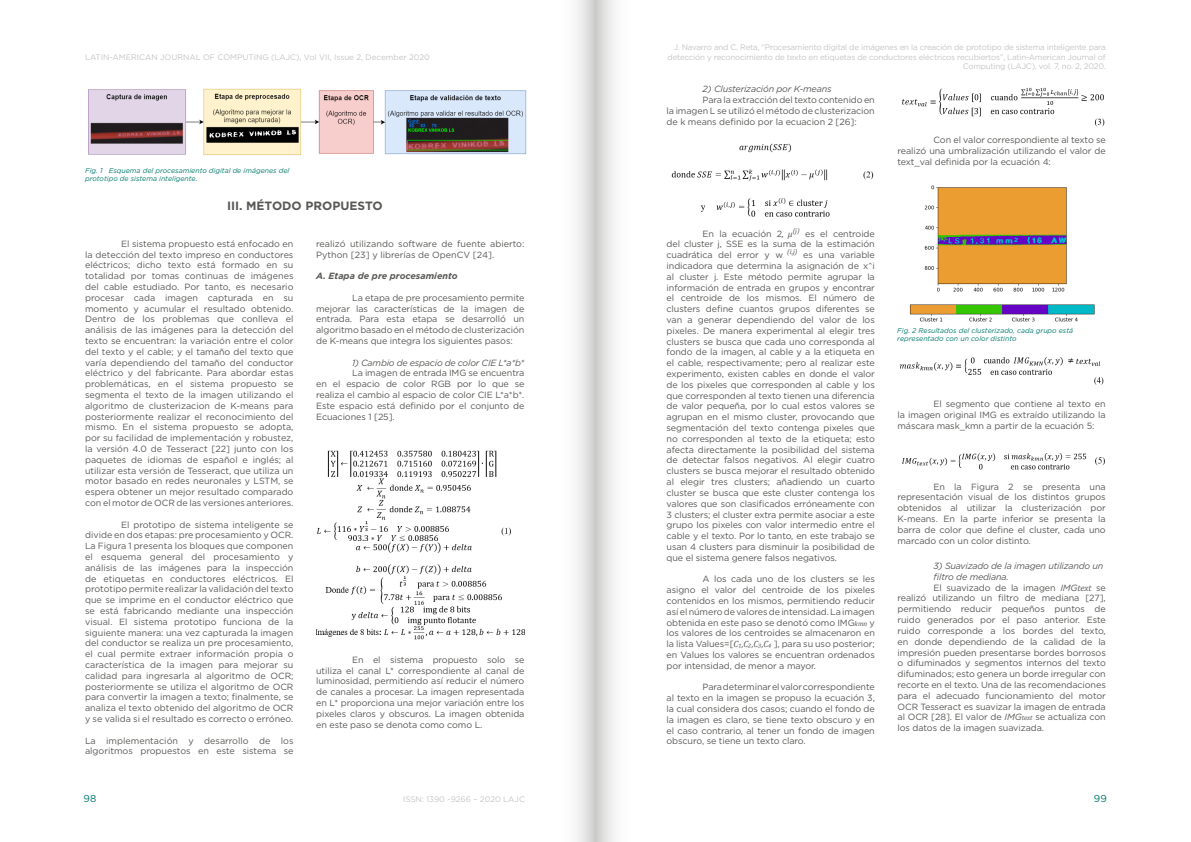
<style>
.page{position:relative;width:1191px;height:842px;background:#fff}
.page>*{position:absolute;margin:0;border:0;box-sizing:border-box;transform-origin:0 0}
.t1{font:700 12px "Gotham";color:#585856}
.t2{font:10px "Gotham";color:#00796d}
.t3{font:9px/10.8px "Gotham";letter-spacing:-.01em;color:#585856;text-align:justify}
.t4{font:italic 9px "Gotham";letter-spacing:-.02em;color:#585856}
.t5{font:italic 700 9px "Gotham";color:#585856}
.t6{font:8px/9.6px "Gotham";letter-spacing:-.025em;color:#c5c5c5;text-align:right}
.t7{font:8px "Gotham";color:#c5c5c5}
.t8{font:italic 7px/8.4px "Gotham";color:#00796d}
.s1{font-family:"Cambria";font-style:italic}
.s2{font-family:"Cambria";font-style:italic;font-size:7px}
.s3{font-style:italic}
</style>
<div class="page">
<img style="left:88px;top:88px;width:439px;height:68px">
<img style="left:316px;top:450px;width:208px;height:189px">
<img style="left:671px;top:144px;width:203px;height:73px">
<img style="left:902px;top:87px;width:203px;height:40px">
<img style="left:909px;top:185px;width:186px;height:137px">
<img style="left:899px;top:357px;width:205px;height:28px">
<img style="left:902px;top:453px;width:203px;height:17px">
<p class="t7" style="left:85px;top:52px;width:346px">LATIN-AMERICAN JOURNAL OF COMPUTING (LAJC), Vol VII, Issue 2, December 2020</p>
<p class="t8" style="left:85px;top:166px;width:206px">Fig. 1 Esquema del procesamiento digital de imágenes del prototipo de sistema inteligente.</p>
<h1 class="t1" style="left:227px;top:198px;width:157px">III. MÉTODO PROPUESTO</h1>
<p class="t3" style="left:316px;top:238px;width:210px">realizó utilizando software de fuente abierto:<br>Python [23] y librerías de OpenCV [24].</p>
<p class="t5" style="left:316px;top:270px;width:143px">A. Etapa de pre procesamiento</p>
<p class="t3" style="left:316px;top:292px;width:210px;text-indent:36px">La etapa de pre procesamiento permite mejorar las características de la imagen de entrada. Para esta etapa se desarrolló un algoritmo basado en el método de clusterización de K-means que integra los siguientes pasos:</p>
<p class="t4" style="left:352px;top:357px;width:174px">1) Cambio de espacio de color CIE L*a*b*</p>
<p class="t3" style="left:316px;top:368px;width:210px;text-indent:36px">La imagen de entrada IMG se encuentra en el espacio de color RGB por lo que se realiza el cambio al espacio de color CIE L*a*b*.<br>Este espacio está definido por el conjunto de Ecuaciones 1 [25].</p>
<p class="t3" style="left:85px;top:238px;width:210px;text-indent:36px">El sistema propuesto está enfocado en la detección del texto impreso en conductores eléctricos; dicho texto está formado en su totalidad por tomas continuas de imágenes del cable estudiado. Por tanto, es necesario procesar cada imagen capturada en su momento y acumular el resultado obtenido.<br>Dentro de los problemas que conlleva el análisis de las imágenes para la detección del texto se encuentran: la variación entre el color del texto y el cable; y el tamaño del texto que varía dependiendo del tamaño del conductor eléctrico y del fabricante. Para abordar estas problemáticas, en el sistema propuesto se segmenta el texto de la imagen utilizando el algoritmo de clusterizacion de K-means para posteriormente realizar el reconocimiento del mismo. En el sistema propuesto se adopta, por su facilidad de implementación y robustez, la versión 4.0 de Tesseract [22] junto con los paquetes de idiomas de español e inglés; al utilizar esta versión de Tesseract, que utiliza un motor basado en redes neuronales y LSTM, se espera obtener un mejor resultado comparado con el motor de OCR de las versiones anteriores.</p>
<p class="t3" style="left:85px;top:519px;width:210px;text-indent:36px">El prototipo de sistema inteligente se divide en dos etapas: pre procesamiento y OCR.<br>La Figura 1 presenta los bloques que componen el esquema general del procesamiento y análisis de las imágenes para la inspección de etiquetas en conductores eléctricos. El prototipo permite realizar la validación del texto que se imprime en el conductor eléctrico que se está fabricando mediante una inspección visual. El sistema prototipo funciona de la siguiente manera: una vez capturada la imagen del conductor se realiza un pre procesamiento, el cual permite extraer información propia o característica de la imagen para mejorar su calidad para ingresarla al algoritmo de OCR; posteriormente se utiliza el algoritmo de OCR para convertir la imagen a texto; finalmente, se analiza el texto obtenido del algoritmo de OCR y se valida si el resultado es correcto o erróneo.</p>
<p class="t3" style="left:85px;top:735px;width:210px">La implementación y desarrollo de los algoritmos propuestos en este sistema se</p>
<p class="t3" style="left:316px;top:654px;width:210px;text-indent:36px">En el sistema propuesto solo se utiliza el canal L* correspondiente al canal de luminosidad, permitiendo así reducir el número de canales a procesar. La imagen representada en L* proporciona una mejor variación entre los pixeles claros y obscuros. La imagen obtenida en este paso se denota como como L.</p>
<p class="t6" style="left:667px;top:42px;width:440px">J. Navarro and C. Reta, “Procesamiento digital de imágenes en la creación de prototipo de sistema inteligente para detección y reconocimiento de texto en etiquetas de conductores eléctricos recubiertos”, Latin-American Journal of<br>Computing (LAJC), vol. 7, no. 2, 2020.</p>
<p class="t4" style="left:702px;top:83px;width:130px">2) Clusterización por K-means</p>
<p class="t3" style="left:666px;top:94px;width:210px;text-indent:36px">Para la extracción del texto contenido en la imagen L se utilizó el método de clusterizacion de k means definido por la ecuacion 2 [26]:</p>
<p class="t3" style="left:897px;top:134px;width:210px;text-indent:36px">Con el valor correspondiente al texto se realizó una umbralización utilizando el valor de text_val definida por la ecuación 4:</p>
<p class="t3" style="left:666px;top:228px;width:210px;text-indent:36px">En la ecuación 2<span class="s1">, μ</span><sup>(j)</sup> es el centroide del cluster j, SSE es la suma de la estimación cuadrática del error y w <sup>(i,j)</sup> es una variable indicadora que determina la asignación de x^i al cluster j. Este método permite agrupar la información de entrada en grupos y encontrar el centroide de los mismos. El número de clusters define cuantos grupos diferentes se van a generar dependiendo del valor de los pixeles. De manera experimental al elegir tres clusters se busca que cada uno corresponda al fondo de la imagen, al cable y a la etiqueta en el cable, respectivamente; pero al realizar este experimento, existen cables en donde el valor de los pixeles que corresponden al cable y los que corresponden al texto tienen una diferencia de valor pequeña, por lo cual estos valores se agrupan en el mismo cluster, provocando que segmentación del texto contenga pixeles que no corresponden al texto de la etiqueta; esto afecta directamente la posibilidad del sistema de detectar falsos negativos. Al elegir cuatro clusters se busca mejorar el resultado obtenido al elegir tres clusters; añadiendo un cuarto cluster se busca que este cluster contenga los valores que son clasificados erróneamente con 3 clusters; el cluster extra permite asociar a este grupo los pixeles con valor intermedio entre el cable y el texto. Por lo tanto, en este trabajo se usan 4 clusters para disminuir la posibilidad de que el sistema genere falsos negativos.</p>
<p class="t3" style="left:666px;top:573px;width:210px;text-indent:36px">A los cada uno de los clusters se les asigno el valor del centroide de los pixeles contenidos en los mismos, permitiendo reducir así el número de valores de intensidad. La imagen obtenida en este paso se denotó como IMG<span class="s2">kmn</span> y los valores de los centroides se almacenaron en la lista Values=[<span class="s1">C1,C2,C3,C4</span> ], para su uso posterior; en Values los valores se encuentran ordenados por intensidad, de menor a mayor.</p>
<p class="t3" style="left:666px;top:681px;width:210px;text-indent:36px">Para determinar el valor correspondiente al texto en la imagen se propuso la ecuación 3, la cual considera dos casos; cuando el fondo de la imagen es claro, se tiene texto obscuro y en el caso contrario, al tener un fondo de imagen obscuro, se tiene un texto claro.</p>
<p class="t8" style="left:897px;top:326px;width:177px">Fig. 2 Resultados del clusterizado, cada grupo está representado con un color distinto</p>
<p class="t3" style="left:897px;top:399px;width:210px;text-indent:36px">El segmento que contiene al texto en la imagen original IMG es extraído utilizando la máscara mask_kmn a partir de la ecuación 5:</p>
<p class="t3" style="left:897px;top:481px;width:210px;text-indent:36px">En la Figura 2 se presenta una representación visual de los distintos grupos obtenidos al utilizar la clusterización por K-means. En la parte inferior se presenta la barra de color que define el cluster, cada uno marcado con un color distinto.</p>
<p class="t4" style="left:933px;top:560px;width:171px">3) Suavizado de la imagen utilizando un</p>
<p class="t4" style="left:933px;top:571px;width:77px">filtro de mediana.</p>
<p class="t3" style="left:933px;top:582px;width:174px">El suavizado de la imagen <span class="s3">IMG</span><span class="s1">text</span> se</p>
<p class="t3" style="left:897px;top:593px;width:210px">realizó utilizando un filtro de mediana [27],</p>
<p class="t3" style="left:897px;top:603px;width:210px">permitiendo reducir pequeños puntos de</p>
<p class="t3" style="left:897px;top:614px;width:210px">ruido generados por el paso anterior. Este</p>
<p class="t3" style="left:897px;top:625px;width:210px">ruido corresponde a los bordes del texto,</p>
<p class="t3" style="left:897px;top:636px;width:210px">en donde dependiendo de la calidad de la</p>
<p class="t3" style="left:897px;top:647px;width:210px">impresión pueden presentarse bordes borrosos</p>
<p class="t3" style="left:897px;top:657px;width:210px">o difuminados y segmentos internos del texto</p>
<p class="t3" style="left:897px;top:668px;width:210px">difuminados; esto genera un borde irregular con</p>
<p class="t3" style="left:897px;top:679px;width:210px">recorte en el texto. Una de las recomendaciones</p>
<p class="t3" style="left:897px;top:690px;width:210px">para el adecuado funcionamiento del motor</p>
<p class="t3" style="left:897px;top:701px;width:210px">OCR Tesseract es suavizar la imagen de entrada</p>
<p class="t3" style="left:897px;top:711px;width:210px">al OCR [28]. El valor de <span class="s3">IMG</span><span class="s2">text</span> se actualiza con</p>
<p class="t3" style="left:897px;top:722px;width:148px">los datos de la imagen suavizada.</p>
<p class="t2" style="left:84px;top:792px;width:14px">98</p>
<p class="t7" style="left:403px;top:794px;width:123px">ISSN: 1390 -9266 – 2020 LAJC</p>
<p class="t2" style="left:1094px;top:792px;width:14px">99</p>
</div>
